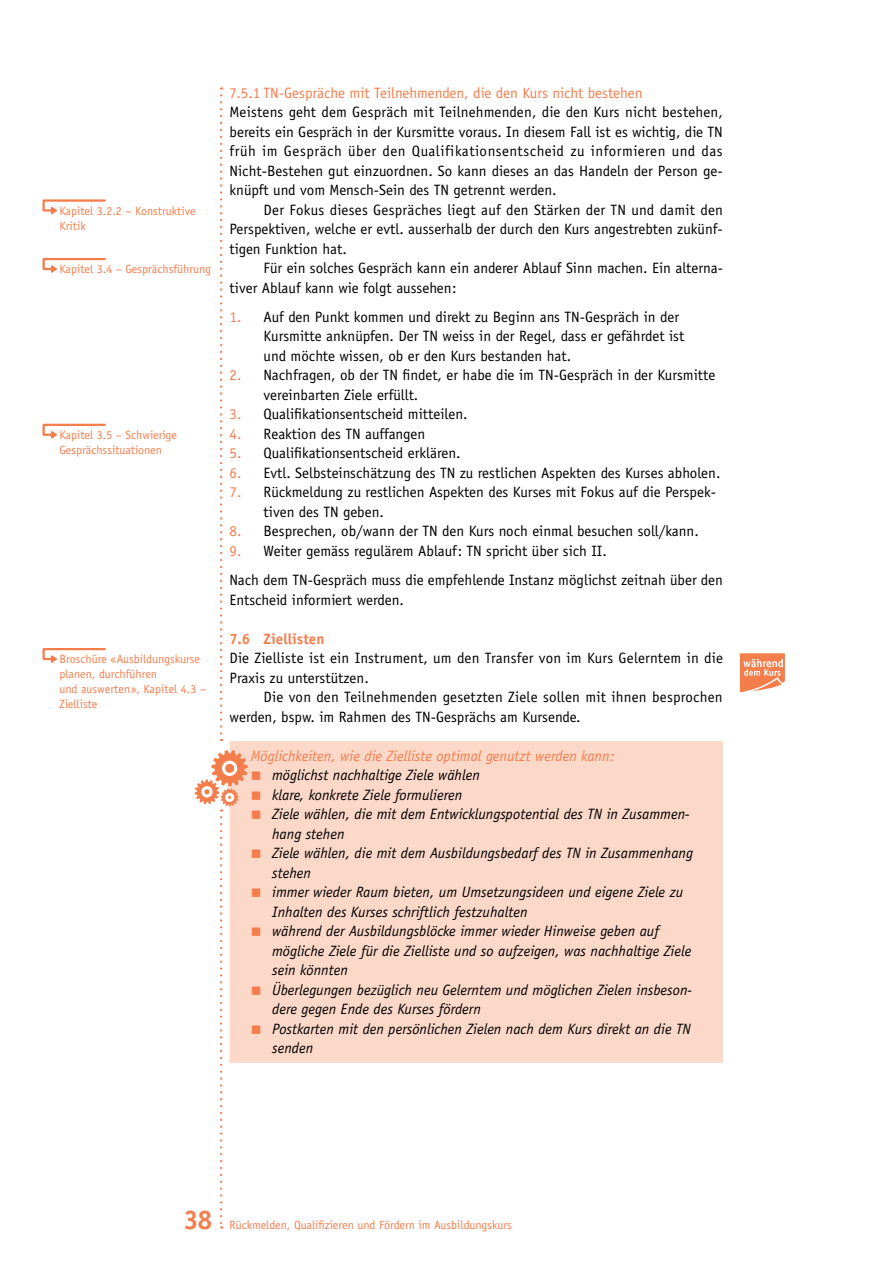
<style>
.page{position:relative;width:893px;height:1263px;background:#fff}
.page>*{position:absolute;margin:0;border:0;box-sizing:border-box;transform-origin:0 0}
.t1{font:700 27px "Officina Sans";color:#f47d4c}
.t2{font:15px/19.5px "Officina Sans";color:#000}
.t3{font:italic 15px/19.5px "Officina Sans";color:#000}
.t4{font:15px "Officina Sans";color:#f47d4c}
.t5{font:italic 15px "Officina Sans";color:#f47d4c}
.t6{font:700 15px "Officina Sans";color:#f47d4c}
.t7{font:12px/15px "Officina Sans";color:#f47d4c}
.s1{color:#f47d4c}
</style>
<div class="page">
<svg style="left:42px;top:199px;width:64px;height:15px"></svg>
<svg style="left:42px;top:258px;width:64px;height:15px"></svg>
<svg style="left:42px;top:423px;width:64px;height:15px"></svg>
<svg style="left:42px;top:648px;width:64px;height:15px"></svg>
<svg style="left:740px;top:653px;width:45px;height:39px;background:#f69d78"></svg>
<div style="left:230px;top:741px;width:493px;height:322px;background:#fcd8c9"></div>
<svg style="left:220px;top:87px;width:2px;height:654px"></svg>
<svg style="left:195px;top:750px;width:53px;height:479px"></svg>
<p class="t7" style="left:60px;top:203px;width:138px">Kapitel 3.2.2 – Konstruktive<br>Kritik</p>
<p class="t7" style="left:60px;top:261px;width:153px">Kapitel 3.4 – Gesprächsführung</p>
<p class="t7" style="left:60px;top:427px;width:119px">Kapitel 3.5 – Schwierige<br>Gesprächssituationen</p>
<p class="t7" style="left:60px;top:651px;width:148px">Broschüre «Ausbildungskurse planen, durchführen<br>und auswerten», Kapitel 4.3 –<br>Zielliste</p>
<p class="t4" style="left:230px;top:84px;width:414px">7.5.1 TN-Gespräche mit Teilnehmenden, die den Kurs nicht bestehen</p>
<p class="t2" style="left:230px;top:102px;width:495px;text-align:justify">Meistens geht dem Gespräch mit Teilnehmenden, die den Kurs nicht bestehen, bereits ein Gespräch in der Kursmitte voraus. In diesem Fall ist es wichtig, die TN früh im Gespräch über den Qualifikationsentscheid zu informieren und das Nicht-Bestehen gut einzuordnen. So kann dieses an das Handeln der Person ge&shy;knüpft und vom Mensch-Sein des TN getrennt werden.</p>
<p class="t2" style="left:230px;top:200px;width:495px;text-align:justify;text-indent:34px">Der Fokus dieses Gespräches liegt auf den Stärken der TN und damit den Perspektiven, welche er evtl. ausserhalb der durch den Kurs angestrebten zukünf&shy;tigen Funktion hat.</p>
<p class="t2" style="left:230px;top:258px;width:495px;text-indent:34px">Für ein solches Gespräch kann ein anderer Ablauf Sinn machen. Ein alterna&shy;tiver Ablauf kann wie folgt aussehen:</p>
<p class="t2" style="left:264px;top:307px;width:422px;text-indent:-34px"><span class="s1">1.</span> Auf den Punkt kommen und direkt zu Beginn ans TN-Gespräch in der<br>Kursmitte anknüpfen. Der TN weiss in der Regel, dass er gefährdet ist und möchte wissen, ob er den Kurs bestanden hat.</p>
<p class="t2" style="left:264px;top:365px;width:453px;text-indent:-34px"><span class="s1">2.</span> Nachfragen, ob der TN findet, er habe die im TN-Gespräch in der Kursmitte vereinbarten Ziele erfüllt.</p>
<p class="t2" style="left:230px;top:404px;width:240px"><span class="s1">3.</span> Qualifikationsentscheid mitteilen.</p>
<p class="t2" style="left:230px;top:424px;width:197px"><span class="s1">4.</span> Reaktion des TN auffangen</p>
<p class="t2" style="left:230px;top:443px;width:233px"><span class="s1">5.</span> Qualifikationsentscheid erklären.</p>
<p class="t2" style="left:230px;top:463px;width:492px"><span class="s1">6.</span> Evtl. Selbsteinschätzung des TN zu restlichen Aspekten des Kurses abholen.</p>
<p class="t2" style="left:264px;top:482px;width:454px;text-indent:-34px"><span class="s1">7.</span> Rückmeldung zu restlichen Aspekten des Kurses mit Fokus auf die Perspek&shy;tiven des TN geben.</p>
<p class="t2" style="left:230px;top:521px;width:471px"><span class="s1">8.</span> Besprechen, ob/wann der TN den Kurs noch einmal besuchen soll/kann.</p>
<p class="t2" style="left:230px;top:536px;width:495px;line-height:29.2px"><span class="s1">9.</span> Weiter gemäss regulärem Ablauf: TN spricht über sich II.<br>Nach dem TN-Gespräch muss die empfehlende Instanz möglichst zeitnah über den</p>
<p class="t2" style="left:230px;top:590px;width:176px">Entscheid informiert werden.</p>
<p class="t6" style="left:230px;top:629px;width:96px">7.6 Ziellisten</p>
<p class="t2" style="left:230px;top:648px;width:495px">Die Zielliste ist ein Instrument, um den Transfer von im Kurs Gelerntem in die<br>Praxis zu unterstützen.</p>
<p class="t2" style="left:230px;top:687px;width:494px;text-indent:34px">Die von den Teilnehmenden gesetzten Ziele sollen mit ihnen besprochen werden, bspw. im Rahmen des TN-Gesprächs am Kursende.</p>
<p class="t5" style="left:251px;top:747px;width:365px">Möglichkeiten, wie die Zielliste optimal genutzt werden kann:</p>
<p class="t3" style="left:251px;top:765px;width:230px"><span class="s1">■</span> möglichst nachhaltige Ziele wählen</p>
<p class="t3" style="left:251px;top:785px;width:213px"><span class="s1">■</span> klare, konkrete Ziele formulieren</p>
<p class="t3" style="left:272px;top:804px;width:419px;text-indent:-21px"><span class="s1">■</span> Ziele wählen, die mit dem Entwicklungspotential des TN in Zusammen&shy;hang stehen</p>
<p class="t3" style="left:272px;top:843px;width:422px;text-indent:-21px"><span class="s1">■</span> Ziele wählen, die mit dem Ausbildungsbedarf des TN in Zusammenhang stehen</p>
<p class="t3" style="left:272px;top:882px;width:413px;text-indent:-21px"><span class="s1">■</span> immer wieder Raum bieten, um Umsetzungsideen und eigene Ziele zu<br>Inhalten des Kurses schriftlich festzuhalten</p>
<p class="t3" style="left:272px;top:921px;width:421px;text-indent:-21px"><span class="s1">■</span> während der Ausbildungsblöcke immer wieder Hinweise geben auf mögliche Ziele für die Zielliste und so aufzeigen, was nachhaltige Ziele sein könnten</p>
<p class="t3" style="left:272px;top:980px;width:421px;text-indent:-21px"><span class="s1">■</span> Überlegungen bezüglich neu Gelerntem und möglichen Zielen insbeson&shy;dere gegen Ende des Kurses fördern</p>
<p class="t3" style="left:272px;top:1019px;width:420px;text-indent:-21px"><span class="s1">■</span> Postkarten mit den persönlichen Zielen nach dem Kurs direkt an die TN senden</p>
<h1 class="t1" style="left:184px;top:1202px;width:30px">38</h1>
<p class="t7" style="left:230px;top:1217px;width:284px">Rückmelden, Qualifizieren und Fördern im Ausbildungskurs</p>
</div>
